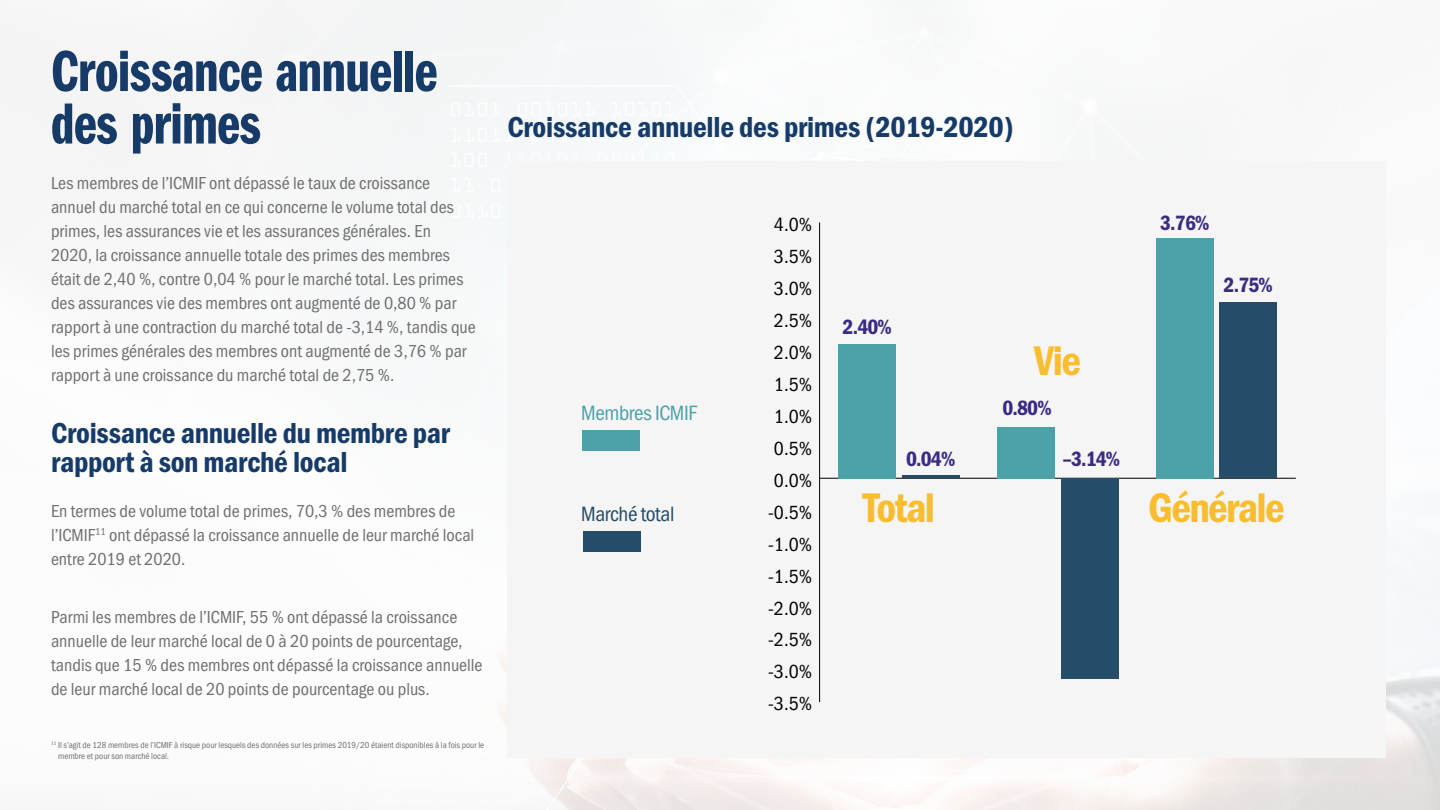
<style>
.page{position:relative;width:1440px;height:810px;background:#fff}
.page>*{position:absolute;margin:0;border:0;box-sizing:border-box;transform-origin:0 0}
.t1{font:60px/52.5px "Franklin Gothic URW Com Dem";letter-spacing:-.01em;color:#163b69}
.t2{font:42.9px "Franklin Gothic URW Con Dem";letter-spacing:-.04em;color:#fbbd30}
.t3{font:30px/28.5px "Franklin Gothic URW Con Dem";letter-spacing:-.01em;color:#163b69}
.t4{font:21.45px "Franklin Gothic URW Con Dem";letter-spacing:-.04em;color:#3d2b83}
.t5{font:21.45px "Franklin Gothic URW Con Boo";letter-spacing:-.02em;color:#4da1a9}
.t6{font:21.45px "Franklin Gothic URW Con Boo";letter-spacing:-.02em;color:#254d67}
.t7{font:19.65px "Franklin Gothic URW Con Boo";color:#000}
.t8{font:18px/24px "Franklin Gothic URW Con Boo";color:#706f6f}
.t9{font:9px/11.2px "Franklin Gothic URW Con Boo";color:#6d6f71}
</style>
<div class="page">
<div style="left:507px;top:162px;width:879px;height:596px;background:#f5f5f6"></div>
<hr style="left:820px;top:478px;width:476px;height:1px;background:#000">
<hr style="left:819px;top:222px;width:1px;height:480px;background:#000">
<hr style="left:902px;top:476px;width:57px;height:2px;background:#254d67">
<div style="left:1061px;top:478px;width:57px;height:201px;background:#254d67"></div>
<div style="left:1220px;top:302px;width:57px;height:176px;background:#254d67"></div>
<div style="left:839px;top:344px;width:57px;height:134px;background:#4da1a9"></div>
<div style="left:997px;top:427px;width:58px;height:51px;background:#4da1a9"></div>
<div style="left:1156px;top:238px;width:57px;height:240px;background:#4da1a9"></div>
<div style="left:583px;top:430px;width:57px;height:21px;background:#4da1a9"></div>
<div style="left:583px;top:531px;width:57px;height:21px;background:#254d67"></div>
<h1 class="t1" style="left:51px;top:41px;width:388px">Croissance annuelle des primes</h1>
<p class="t8" style="left:51px;top:171px;width:426px">Les membres de l’ICMIF ont dépassé le taux de croissance annuel du marché total en ce qui concerne le volume total des primes, les assurances vie et les assurances générales. En 2020, la croissance annuelle totale des primes des membres était de 2,40 %, contre 0,04 % pour le marché total. Les primes des assurances vie des membres ont augmenté de 0,80 % par rapport à une contraction du marché total de -3,14 %, tandis que les primes générales des membres ont augmenté de 3,76 % par rapport à une croissance du marché total de 2,75 %.</p>
<h3 class="t3" style="left:51px;top:418px;width:401px">Croissance annuelle du membre par rapport à son marché local</h3>
<p class="t8" style="left:51px;top:499px;width:425px">En termes de volume total de primes, 70,3 % des membres de l’ICMIF<sup>11</sup> ont dépassé la croissance annuelle de leur marché local entre 2019 et 2020.</p>
<p class="t8" style="left:51px;top:605px;width:433px">Parmi les membres de l’ICMIF, 55 % ont dépassé la croissance annuelle de leur marché local de 0 à 20 points de pourcentage, tandis que 15 % des membres ont dépassé la croissance annuelle de leur marché local de 20 points de pourcentage ou plus.</p>
<p class="t9" style="left:58px;top:739px;width:428px;text-indent:-7px"><sup>11</sup> Il s’agit de 128 membres de l’ICMIF à risque pour lesquels des données sur les primes 2019/20 étaient disponibles à la fois pour le membre et pour son marché local.</p>
<h3 class="t3" style="left:507px;top:112px;width:508px">Croissance annuelle des primes (2019-2020)</h3>
<p class="t7" style="left:774px;top:212px;width:40px">4.0%</p>
<p class="t7" style="left:774px;top:244px;width:40px">3.5%</p>
<p class="t5" style="left:581px;top:400px;width:117px">Membres ICMIF</p>
<p class="t7" style="left:774px;top:276px;width:40px">3.0%</p>
<p class="t7" style="left:774px;top:308px;width:40px">2.5%</p>
<p class="t7" style="left:774px;top:340px;width:40px">2.0%</p>
<p class="t7" style="left:774px;top:372px;width:40px">1.5%</p>
<p class="t7" style="left:774px;top:404px;width:40px">1.0%</p>
<p class="t7" style="left:774px;top:436px;width:40px">0.5%</p>
<p class="t7" style="left:774px;top:468px;width:40px">0.0%</p>
<p class="t4" style="left:843px;top:313px;width:51px">2.40%</p>
<p class="t4" style="left:906px;top:444px;width:51px">0.04%</p>
<h2 class="t2" style="left:1034px;top:332px;width:48px">Vie</h2>
<p class="t4" style="left:1002px;top:394px;width:51px">0.80%</p>
<p class="t4" style="left:1062px;top:444px;width:59px">–3.14%</p>
<p class="t4" style="left:1160px;top:209px;width:51px">3.76%</p>
<p class="t4" style="left:1224px;top:270px;width:51px">2.75%</p>
<p class="t6" style="left:581px;top:501px;width:95px">Marché total</p>
<p class="t7" style="left:768px;top:500px;width:45px">-0.5%</p>
<p class="t7" style="left:768px;top:532px;width:45px">-1.0%</p>
<p class="t7" style="left:768px;top:564px;width:45px">-1.5%</p>
<p class="t7" style="left:768px;top:596px;width:45px">-2.0%</p>
<p class="t7" style="left:768px;top:628px;width:45px">-2.5%</p>
<p class="t7" style="left:768px;top:660px;width:45px">-3.0%</p>
<p class="t7" style="left:768px;top:692px;width:45px">-3.5%</p>
<h2 class="t2" style="left:863px;top:479px;width:74px">Total</h2>
<h2 class="t2" style="left:1148px;top:479px;width:138px">Générale</h2>
</div>
